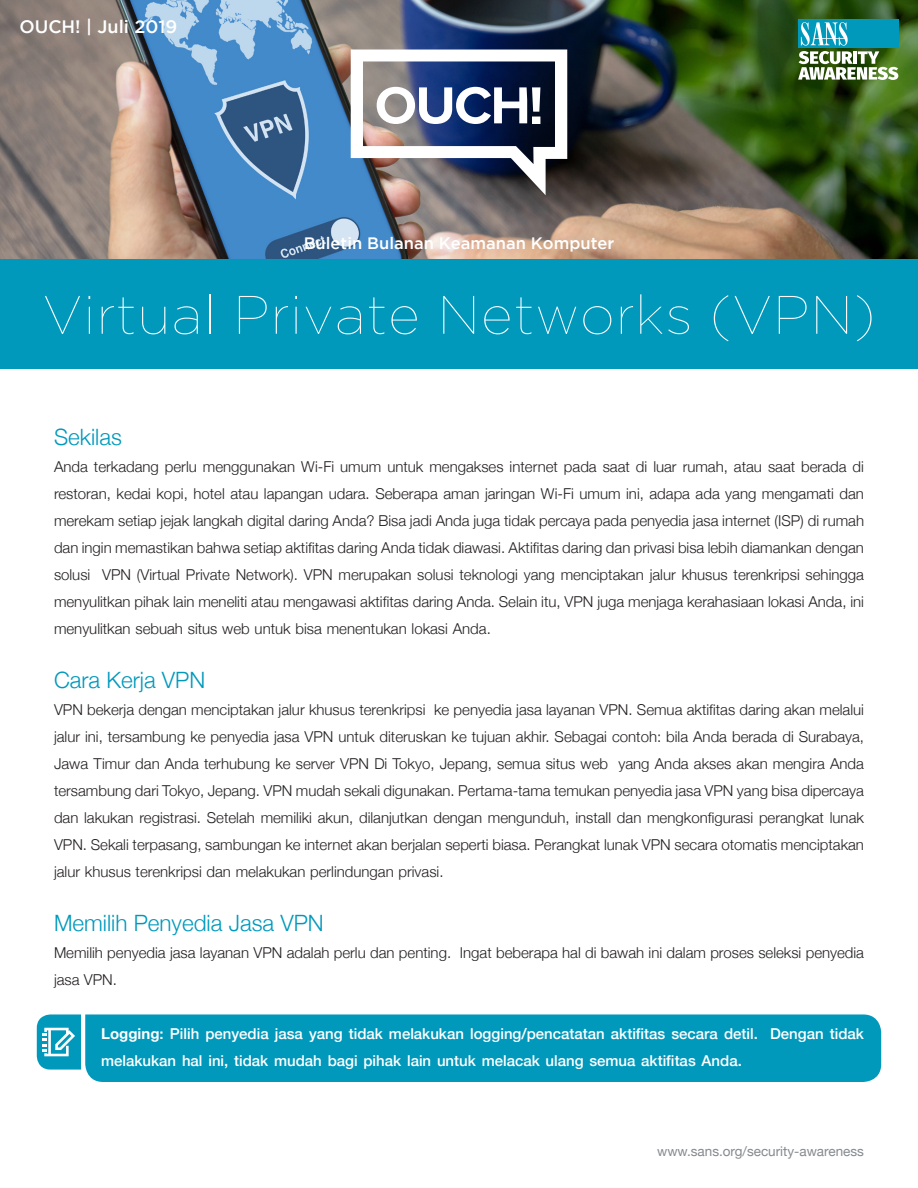
<style>
.page{position:relative;width:918px;height:1188px;background:#fff}
.page>*{position:absolute;margin:0;border:0;box-sizing:border-box;transform-origin:0 0}
.t1{font:100 54px "Gotham";letter-spacing:.025em;color:#fff}
.MainText{font:300 22.5px "Helvetica Neue";color:#0099bc}
.t2{font:500 18px "Gotham";color:#fff}
.t3{font:500 16.5px "Gotham";color:#fff}
.MainText-2{font:300 15px/27px "Helvetica Neue";color:#231f20}
.indents{font:500 15px/27px "Helvetica Neue";color:#fff}
.t4{font:13.5px "Helvetica Neue";color:#868a8e}
.s1{font-weight:700}
</style>
<div class="page">
<div style="left:85px;top:1014px;width:796px;height:68px;background:#0098bb"></div>
<svg style="left:37px;top:1014px;width:44px;height:56px;background:#35adc9"></svg>
<img style="left:0;top:0;width:918px;height:259px">
<div style="left:0;top:259px;width:918px;height:110px;background:#0099bc"></div>
<svg style="left:351px;top:50px;width:216px;height:145px"></svg>
<div style="left:798px;top:19px;width:100px;height:29px;background:#0098bb"></div>
<svg style="left:798px;top:22px;width:100px;height:58px"></svg>
<p class="t2" style="left:19px;top:16px;width:160px">OUCH! | Juli 2019</p>
<p class="t3" style="left:304px;top:233px;width:312px">Buletin Bulanan Keamanan Komputer</p>
<p class="t1" style="left:43px;top:286px;width:834px">Virtual Private Networks (VPN(</p>
<p class="MainText" style="left:54px;top:419px;width:69px">Sekilas</p>
<p class="MainText-2" style="left:54px;top:452px;width:812px;text-align:right">Anda terkadang perlu menggunakan Wi-Fi umum untuk mengakses internet pada saat di luar rumah, atau saat berada di restoran, kedai kopi, hotel atau lapangan udara. Seberapa aman jaringan Wi-Fi umum ini, adapa ada yang mengamati dan merekam setiap jejak langkah digital daring Anda? Bisa jadi Anda juga tidak percaya pada penyedia jasa internet (ISP) di rumah dan ingin memastikan bahwa setiap aktifitas daring Anda tidak diawasi. Aktifitas daring dan privasi bisa lebih diamankan dengan VPN (Virtual Private Network .) VPN merupakan solusi teknologi yang menciptakan jalur khusus terenkripsi sehingga</p>
<p class="MainText-2" style="left:54px;top:560px;width:812px">solusi<br>menyulitkan pihak lain meneliti atau mengawasi aktifitas daring Anda. Selain itu, VPN juga menjaga kerahasiaan lokasi Anda, ini menyulitkan sebuah situs web untuk bisa menentukan lokasi Anda.</p>
<p class="MainText" style="left:54px;top:662px;width:153px">Cara Kerja VPN</p>
<p class="MainText-2" style="left:434px;top:695px;width:431px">ke penyedia jasa layanan VPN. Semua aktifitas daring akan melalui</p>
<p class="MainText-2" style="left:54px;top:695px;width:373px">VPN bekerja dengan menciptakan jalur khusus terenkripsi</p>
<p class="MainText-2" style="left:54px;top:722px;width:812px">jalur ini, tersambung ke penyedia jasa VPN untuk diteruskan ke tujuan akhir. Sebagai contoh: bila Anda berada di Surabaya,</p>
<p class="MainText-2" style="left:619px;top:749px;width:247px">yang Anda akses akan mengira Anda</p>
<p class="MainText-2" style="left:54px;top:749px;width:812px">Jawa Timur dan Anda terhubung ke server VPN Di Tokyo, Jepang, semua situs web<br>tersambung dari Tokyo, Jepang. VPN mudah sekali digunakan. Pertama-tama temukan penyedia jasa VPN yang bisa dipercaya dan lakukan registrasi. Setelah memiliki akun, dilanjutkan dengan mengunduh, install dan mengkonfigurasi perangkat lunak VPN. Sekali terpasang, sambungan ke internet akan berjalan seperti biasa. Perangkat lunak VPN secara otomatis menciptakan jalur khusus terenkripsi dan melakukan perlindungan privasi.</p>
<p class="MainText" style="left:54px;top:905px;width:271px">Memilih Penyedia Jasa VPN</p>
<p class="MainText-2" style="left:460px;top:938px;width:406px">Ingat beberapa hal di bawah ini dalam proses seleksi penyedia</p>
<p class="MainText-2" style="left:54px;top:938px;width:399px">Memilih penyedia jasa layanan VPN adalah perlu dan penting. jasa VPN.</p>
<p class="indents" style="left:101px;top:1019px;width:658px"><span class="s1">Logging</span>: Pilih penyedia jasa yang tidak melakukan logging/pencatatan aktifitas secara detil. melakukan hal ini, tidak mudah bagi pihak lain untuk melacak ulang semua aktifitas Anda.</p>
<p class="indents" style="left:770px;top:1019px;width:95px">Dengan tidak</p>
<p class="t4" style="left:657px;top:1142px;width:208px">www.sans.org/security-awareness</p>
</div>
